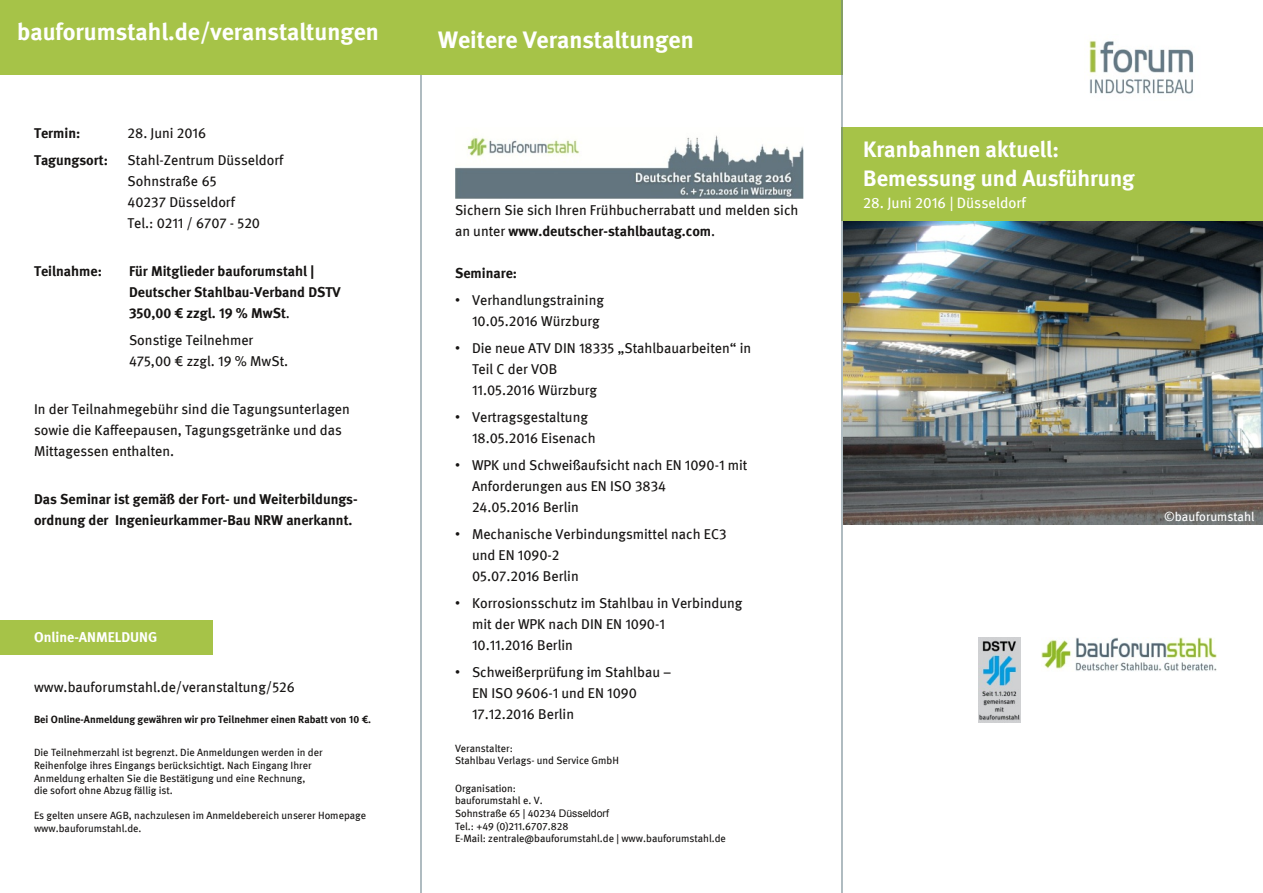
<style>
.page{position:relative;width:1263px;height:893px;background:#fff}
.page>*{position:absolute;margin:0;border:0;box-sizing:border-box;transform-origin:0 0}
.t1{font:700 24px "Meta";color:#fff}
.t2{font:700 22.5px/28.5px "Meta";color:#fff}
.t3{font:15px "Meta";color:#fff}
.t4{font:14.25px/21px "Meta";color:#161413}
.t5{font:700 14.25px/21px "Meta";color:#161413}
.t6{font:14.25px "Meta Book Caps Expert";color:#161413}
.t7{font:700 14.25px "Meta";color:#fff}
.t8{font:12.75px "Meta";color:#fff}
.t9{font:10.5px/12.6px "Meta";color:#161413}
.t10{font:700 10.5px "Meta";color:#161413}
.t11{font:10.5px "Meta Book Caps Expert";color:#161413}
.s1{font-family:"Meta"}
.s2{font-family:"Meta Book Caps Expert"}
.s3{font-family:"Meta Bold Caps Expert";font-weight:400}
.s4{font-weight:400}
.s5{font-weight:700}
.s6{font-family:"Arial"}
</style>
<div class="page">
<div style="left:842px;top:128px;width:421px;height:93px;background:#a6c348"></div>
<div style="left:421px;top:0;width:421px;height:75px;background:#a6c348"></div>
<hr style="left:421px;top:0;width:1px;height:893px;background:#617a84">
<hr style="left:842px;top:0;width:1px;height:893px;background:#617a84">
<div style="left:0;top:0;width:421px;height:75px;background:#a6c348"></div>
<div style="left:0;top:621px;width:213px;height:34px;background:#a6c348"></div>
<img style="left:843px;top:221px;width:420px;height:304px">
<img style="left:1042px;top:638px;width:175px;height:33px">
<img style="left:978px;top:638px;width:42px;height:85px">
<img style="left:1089px;top:40px;width:105px;height:54px">
<img style="left:455px;top:135px;width:348px;height:63px">
<h1 class="t1" style="left:17px;top:22px;width:363px">bauforumstahl.de/veranstaltungen</h1>
<p class="t5" style="left:34px;top:123px;width:48px">Termin:</p>
<p class="t6" style="left:128px;top:127px;width:80px">28<span class="s1">. Juni</span> 2016</p>
<p class="t5" style="left:34px;top:150px;width:75px">Tagungsort:</p>
<p class="t4" style="left:128px;top:150px;width:157px">Stahl-Zentrum Düsseldorf<br>Sohnstraße <span class="s2">65<br>40237</span> Düsseldorf</p>
<p class="t6" style="left:128px;top:217px;width:134px"><span class="s1">Tel.:</span> 0211 <span class="s1">/</span> 6707 <span class="s1">-</span> 520</p>
<p class="t5" style="left:34px;top:261px;width:69px">Teilnahme:</p>
<p class="t5" style="left:129px;top:261px;width:213px">Für Mitglieder bauforumstahl |<br>Deutscher Stahlbau-Verband DSTV<br><span class="s3">350</span>,<span class="s3">00</span> € zzgl. <span class="s3">19</span> % MwSt<span class="s4">.</span></p>
<p class="t4" style="left:129px;top:330px;width:161px">Sonstige Teilnehmer<br><span class="s2">475</span>,<span class="s2">00</span> € zzgl. <span class="s2">19</span> % MwSt.</p>
<p class="t4" style="left:34px;top:399px;width:317px">In der Teilnahmegebühr sind die Tagungsunterlagen sowie die Kaffeepausen, Tagungsgetränke und das<br>Mittagessen enthalten.</p>
<p class="t5" style="left:34px;top:489px;width:325px">Das Seminar ist gemäß der Fort- und Weiterbildungs&shy;ordnung der Ingenieurkammer-Bau NRW anerkannt.</p>
<p class="t7" style="left:34px;top:631px;width:125px">Online-ANMELDUNG</p>
<p class="t4" style="left:34px;top:677px;width:262px">www.bauforumstahl.de/veranstaltung/<span class="s2">526</span></p>
<p class="t10" style="left:34px;top:715px;width:339px">Bei Online-Anmeldung gewähren wir pro Teilnehmer einen Rabatt von <span class="s3">10</span> €.</p>
<p class="t9" style="left:34px;top:747px;width:290px">Die Teilnehmerzahl ist begrenzt. Die Anmeldungen werden in der Reihenfolge ihres Eingangs berücksichtigt. Nach Eingang Ihrer Anmeldung erhalten Sie die Bestätigung und eine Rechnung,<br>die sofort ohne Abzug fällig ist.</p>
<p class="t9" style="left:34px;top:810px;width:334px">Es gelten unsere AGB, nachzulesen im Anmeldebereich unserer Homepage www.bauforumstahl.de.</p>
<h1 class="t1" style="left:438px;top:30px;width:257px">Weitere Veranstaltungen</h1>
<p class="t4" style="left:455px;top:200px;width:345px">Sichern Sie sich Ihren Frühbucherrabatt und melden sich an unter <span class="s5">www.deutscher-stahlbautag.com</span>.</p>
<p class="t5" style="left:455px;top:263px;width:64px">Seminare:</p>
<p class="t4" style="left:455px;top:290px;width:150px;text-align:right"><span class="s6">•</span> Verhandlungstraining<br><span class="s2">10</span>.<span class="s2">05</span>.<span class="s2">2016</span> Würzburg</p>
<p class="t4" style="left:472px;top:338px;width:281px;text-indent:-17px"><span class="s6">•</span> Die neue ATV DIN <span class="s2">18335</span> „Stahlbauarbeiten“ in<br>Teil C der VOB<br><span class="s2">11</span>.<span class="s2">05</span>.<span class="s2">2016</span> Würzburg</p>
<p class="t4" style="left:472px;top:407px;width:125px;text-indent:-17px"><span class="s6">•</span> Vertragsgestaltung<br><span class="s2">18</span>.<span class="s2">05</span>.<span class="s2">2016</span> Eisenach</p>
<p class="t4" style="left:472px;top:455px;width:277px;text-indent:-17px"><span class="s6">•</span> WPK und Schweißaufsicht nach EN <span class="s2">1090</span>-<span class="s2">1</span> mit<br>Anforderungen aus EN ISO <span class="s2">3834</span></p>
<p class="t6" style="left:472px;top:501px;width:108px">24<span class="s1">.</span>05<span class="s1">.</span>2016 <span class="s1">Berlin</span></p>
<p class="t4" style="left:472px;top:524px;width:256px;text-indent:-17px"><span class="s6">•</span> Mechanische Verbindungsmittel nach EC<span class="s2">3 </span>und EN <span class="s2">1090</span>-<span class="s2">2</span></p>
<p class="t6" style="left:472px;top:570px;width:108px">05<span class="s1">.</span>07<span class="s1">.</span>2016 <span class="s1">Berlin</span></p>
<p class="t4" style="left:472px;top:593px;width:272px;text-indent:-17px"><span class="s6">•</span> Korrosionsschutz im Stahlbau in Verbindung mit der WPK nach DIN EN <span class="s2">1090</span>-<span class="s2">1</span></p>
<p class="t6" style="left:472px;top:639px;width:103px">10<span class="s1">.</span>11<span class="s1">.</span>2016 <span class="s1">Berlin</span></p>
<p class="t4" style="left:472px;top:662px;width:201px;text-indent:-17px"><span class="s6">•</span> Schweißerprüfung im Stahlbau –<br>EN ISO <span class="s2">9606</span>-<span class="s2">1</span> und EN <span class="s2">1090</span></p>
<p class="t6" style="left:472px;top:708px;width:104px">17<span class="s1">.</span>12<span class="s1">.</span>2016 <span class="s1">Berlin</span></p>
<p class="t9" style="left:455px;top:742px;width:165px">Veranstalter:<br>Stahlbau Verlags- und Service GmbH</p>
<p class="t9" style="left:455px;top:782px;width:155px">Organisation:<br>bauforumstahl e. V.<br>Sohnstraße <span class="s2">65</span> | <span class="s2">40234</span> <span class="s6">Düsseldorf</span></p>
<p class="t11" style="left:455px;top:822px;width:115px"><span class="s1">Tel.: +</span>49 <span class="s1">(</span>0<span class="s1">)</span>211<span class="s1">.</span>6707<span class="s1">.</span>828</p>
<p class="t9" style="left:455px;top:833px;width:272px">E-Mail: zentrale@bauforumstahl.de | www.bauforumstahl.de</p>
<h2 class="t2" style="left:863px;top:136px;width:273px">Kranbahnen aktuell:<br>Bemessung und Ausführung</h2>
<p class="t3" style="left:863px;top:197px;width:164px"><span class="s2">28</span>. Juni <span class="s2">2016</span> | Düsseldorf</p>
<p class="t8" style="left:1164px;top:511px;width:92px">©bauforumstahl</p>
</div>
